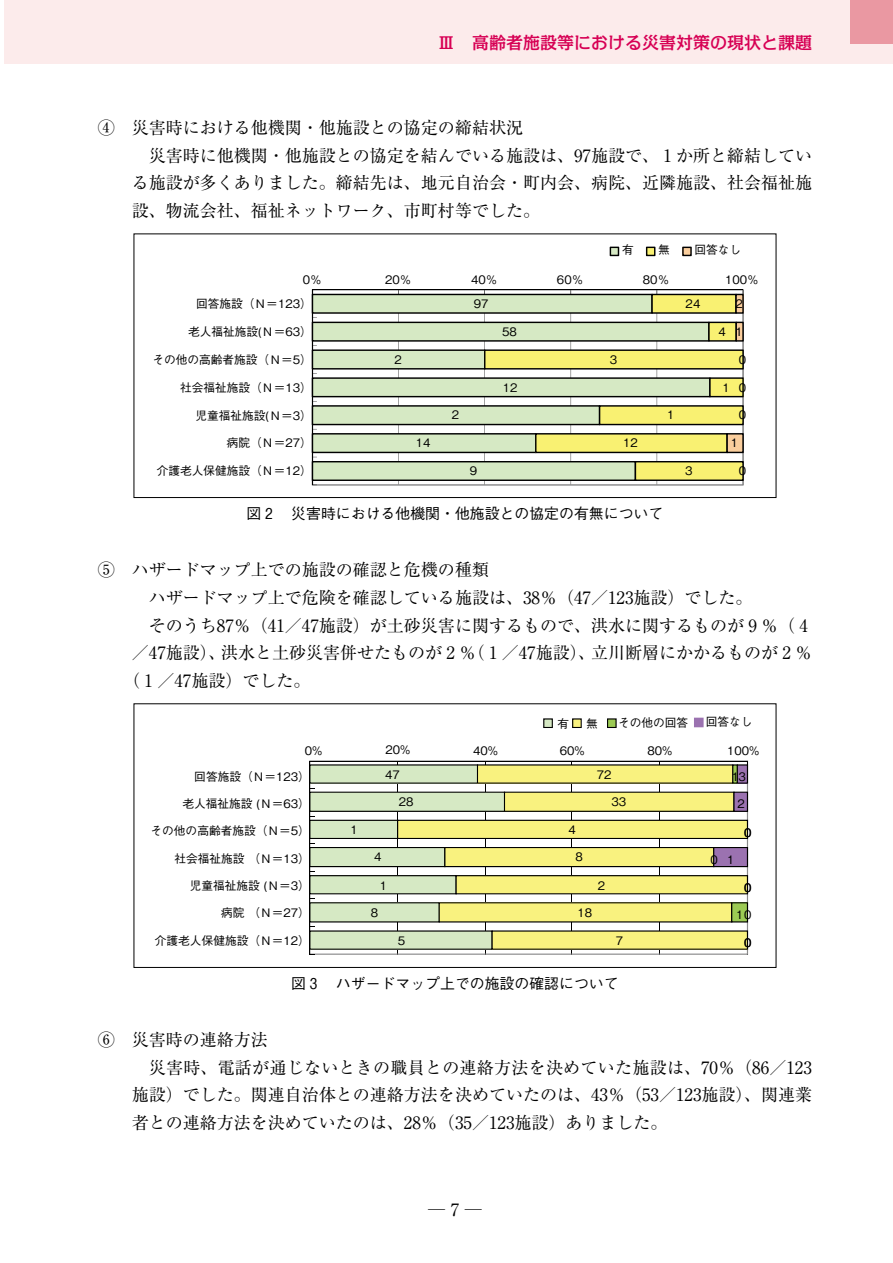
<style>
.page{position:relative;width:893px;height:1263px;background:#fff}
.page>*{position:absolute;margin:0;border:0;box-sizing:border-box;transform-origin:0 0}
.t1{font:16.95px "Ryumin Pro";color:#000}
.t2{font:500 16.95px "Kakumin Pro";color:#d70054}
.t3{font:500 14.85px "Gothic BBB Pro";color:#000}
.t4{font:500 11.7px "Gothic BBB Pr 6";color:#000}
</style>
<div class="page">
<div style="left:4px;top:0;width:889px;height:64px;background:#fcebeb"></div>
<div style="left:850px;top:0;width:43px;height:43px;background:#ea98a2"></div>
<svg style="left:312px;top:290px;width:432px;height:196px"></svg>
<svg style="left:610px;top:247px;width:9px;height:9px"></svg>
<svg style="left:646px;top:247px;width:9px;height:9px"></svg>
<svg style="left:682px;top:247px;width:10px;height:9px"></svg>
<div style="left:134px;top:234px;width:642px;height:264px;border:1px solid #000"></div>
<svg style="left:309px;top:761px;width:439px;height:194px"></svg>
<svg style="left:543px;top:718px;width:10px;height:10px"></svg>
<svg style="left:572px;top:718px;width:10px;height:10px"></svg>
<svg style="left:607px;top:718px;width:10px;height:10px"></svg>
<svg style="left:694px;top:718px;width:10px;height:9px"></svg>
<div style="left:134px;top:703px;width:642px;height:265px;border:1px solid #000"></div>
<p class="t2" style="left:438px;top:29px;width:376px">Ⅲ　高齢者施設等における災害対策の現状と課題</p>
<p class="t1" style="left:98px;top:114px;width:427px">④ 災害時における他機関・他施設との協定の締結状況</p>
<p class="t1" style="left:149px;top:142px;width:665px">災害時に他機関・他施設との協定を結んでいる施設は、97施設で、 1 か所と締結してい</p>
<p class="t1" style="left:132px;top:170px;width:682px">る施設が多くありました。締結先は、地元自治会・町内会、病院、近隣施設、社会福祉施</p>
<p class="t1" style="left:132px;top:197px;width:410px">設、物流会社、福祉ネットワーク、市町村等でした。</p>
<p class="t4" style="left:622px;top:240px;width:13px">有</p>
<p class="t4" style="left:658px;top:240px;width:13px">無</p>
<p class="t4" style="left:694px;top:240px;width:48px">回答なし</p>
<p class="t4" style="left:303px;top:270px;width:21px">0％</p>
<p class="t4" style="left:385px;top:270px;width:28px">20％</p>
<p class="t4" style="left:471px;top:270px;width:28px">40％</p>
<p class="t4" style="left:557px;top:270px;width:28px">60％</p>
<p class="t4" style="left:643px;top:270px;width:28px">80％</p>
<p class="t4" style="left:725px;top:270px;width:35px">100％</p>
<p class="t4" style="left:196px;top:294px;width:117px">回答施設（Ｎ＝123）</p>
<p class="t4" style="left:188px;top:322px;width:125px">老人福祉施設(Ｎ＝63）</p>
<p class="t4" style="left:152px;top:350px;width:161px">その他の高齢者施設（Ｎ＝5）</p>
<p class="t4" style="left:180px;top:378px;width:133px">社会福祉施設（Ｎ＝13）</p>
<p class="t4" style="left:195px;top:406px;width:118px">児童福祉施設(Ｎ＝3）</p>
<p class="t4" style="left:227px;top:434px;width:86px">病院（Ｎ＝27）</p>
<p class="t4" style="left:157px;top:462px;width:157px">介護老人保健施設（Ｎ＝12）</p>
<p class="t4" style="left:735px;top:294px;width:9px">2</p>
<p class="t4" style="left:735px;top:322px;width:9px">1</p>
<p class="t4" style="left:739px;top:350px;width:9px">0</p>
<p class="t4" style="left:739px;top:378px;width:9px">0</p>
<p class="t4" style="left:739px;top:406px;width:9px">0</p>
<p class="t4" style="left:686px;top:294px;width:16px">24</p>
<p class="t4" style="left:474px;top:294px;width:16px">97</p>
<p class="t4" style="left:502px;top:322px;width:16px">58</p>
<p class="t4" style="left:718px;top:322px;width:9px">4</p>
<p class="t4" style="left:610px;top:350px;width:9px">3</p>
<p class="t4" style="left:394px;top:350px;width:9px">2</p>
<p class="t4" style="left:503px;top:378px;width:16px">12</p>
<p class="t4" style="left:722px;top:378px;width:9px">1</p>
<p class="t4" style="left:452px;top:406px;width:9px">2</p>
<p class="t4" style="left:667px;top:406px;width:9px">1</p>
<p class="t4" style="left:623px;top:433px;width:16px">12</p>
<p class="t4" style="left:731px;top:433px;width:9px">1</p>
<p class="t4" style="left:416px;top:433px;width:16px">14</p>
<p class="t4" style="left:739px;top:461px;width:9px">0</p>
<p class="t4" style="left:685px;top:461px;width:9px">3</p>
<p class="t4" style="left:470px;top:461px;width:9px">9</p>
<p class="t3" style="left:247px;top:502px;width:418px">図 2 　災害時における他機関・他施設との協定の有無について</p>
<p class="t1" style="left:98px;top:557px;width:393px">⑤ ハザードマップ上での施設の確認と危機の種類</p>
<p class="t1" style="left:149px;top:584px;width:605px">ハザードマップ上で危険を確認している施設は、38％（47／123施設）でした。</p>
<p class="t1" style="left:149px;top:612px;width:661px">そのうち87％（41／47施設）が土砂災害に関するもので、洪水に関するものが 9 ％（ 4</p>
<p class="t1" style="left:132px;top:639px;width:682px">／47施設）、洪水と土砂災害併せたものが 2 ％（ 1 ／47施設）、立川断層にかかるものが 2 ％</p>
<p class="t1" style="left:123px;top:667px;width:189px">（ 1 ／47施設）でした。</p>
<p class="t4" style="left:557px;top:714px;width:13px">有</p>
<p class="t4" style="left:586px;top:714px;width:13px">無</p>
<p class="t4" style="left:618px;top:713px;width:72px">その他の回答</p>
<p class="t4" style="left:706px;top:713px;width:48px">回答なし</p>
<p class="t4" style="left:305px;top:741px;width:19px">0%</p>
<p class="t4" style="left:385px;top:740px;width:26px">20%</p>
<p class="t4" style="left:473px;top:741px;width:26px">40%</p>
<p class="t4" style="left:560px;top:742px;width:26px">60%</p>
<p class="t4" style="left:647px;top:742px;width:26px">80%</p>
<p class="t4" style="left:727px;top:742px;width:34px">100%</p>
<p class="t4" style="left:194px;top:767px;width:117px">回答施設（Ｎ＝123）</p>
<p class="t4" style="left:182px;top:794px;width:129px">老人福祉施設 (Ｎ＝63）</p>
<p class="t4" style="left:151px;top:821px;width:161px">その他の高齢者施設（Ｎ＝5）</p>
<p class="t4" style="left:174px;top:849px;width:137px">社会福祉施設 （Ｎ＝13）</p>
<p class="t4" style="left:190px;top:876px;width:122px">児童福祉施設 (Ｎ＝3）</p>
<p class="t4" style="left:221px;top:903px;width:90px">病院 （Ｎ＝27）</p>
<p class="t4" style="left:155px;top:931px;width:157px">介護老人保健施設（Ｎ＝12）</p>
<p class="t4" style="left:350px;top:820px;width:9px">1</p>
<p class="t4" style="left:385px;top:765px;width:16px">47</p>
<p class="t4" style="left:399px;top:792px;width:16px">28</p>
<p class="t4" style="left:374px;top:848px;width:9px">4</p>
<p class="t4" style="left:380px;top:876px;width:9px">1</p>
<p class="t4" style="left:371px;top:903px;width:9px">8</p>
<p class="t4" style="left:398px;top:931px;width:9px">5</p>
<p class="t4" style="left:597px;top:765px;width:16px">72</p>
<p class="t4" style="left:732px;top:767px;width:16px">13</p>
<p class="t4" style="left:611px;top:792px;width:16px">33</p>
<p class="t4" style="left:737px;top:794px;width:9px">2</p>
<p class="t4" style="left:569px;top:820px;width:9px">4</p>
<p class="t4" style="left:744px;top:823px;width:9px">0</p>
<p class="t4" style="left:575px;top:848px;width:9px">8</p>
<p class="t4" style="left:710px;top:850px;width:9px">0</p>
<p class="t4" style="left:727px;top:850px;width:9px">1</p>
<p class="t4" style="left:598px;top:876px;width:9px">2</p>
<p class="t4" style="left:744px;top:878px;width:9px">0</p>
<p class="t4" style="left:578px;top:903px;width:16px">18</p>
<p class="t4" style="left:736px;top:905px;width:17px">10</p>
<p class="t4" style="left:616px;top:931px;width:9px">7</p>
<p class="t4" style="left:744px;top:933px;width:9px">0</p>
<p class="t3" style="left:291px;top:971px;width:329px">図 3 　ハザードマップ上での施設の確認について</p>
<p class="t1" style="left:98px;top:1026px;width:172px">⑥ 災害時の連絡方法</p>
<p class="t1" style="left:149px;top:1054px;width:665px">災害時、電話が通じないときの職員との連絡方法を決めていた施設は、70％（86／123</p>
<p class="t1" style="left:132px;top:1082px;width:682px">施設）でした。関連自治体との連絡方法を決めていたのは、43％（53／123施設）、関連業</p>
<p class="t1" style="left:132px;top:1109px;width:537px">者との連絡方法を決めていたのは、28％（35／123施設）ありました。</p>
<p class="t1" style="left:428px;top:1196px;width:55px">─7─</p>
</div>
